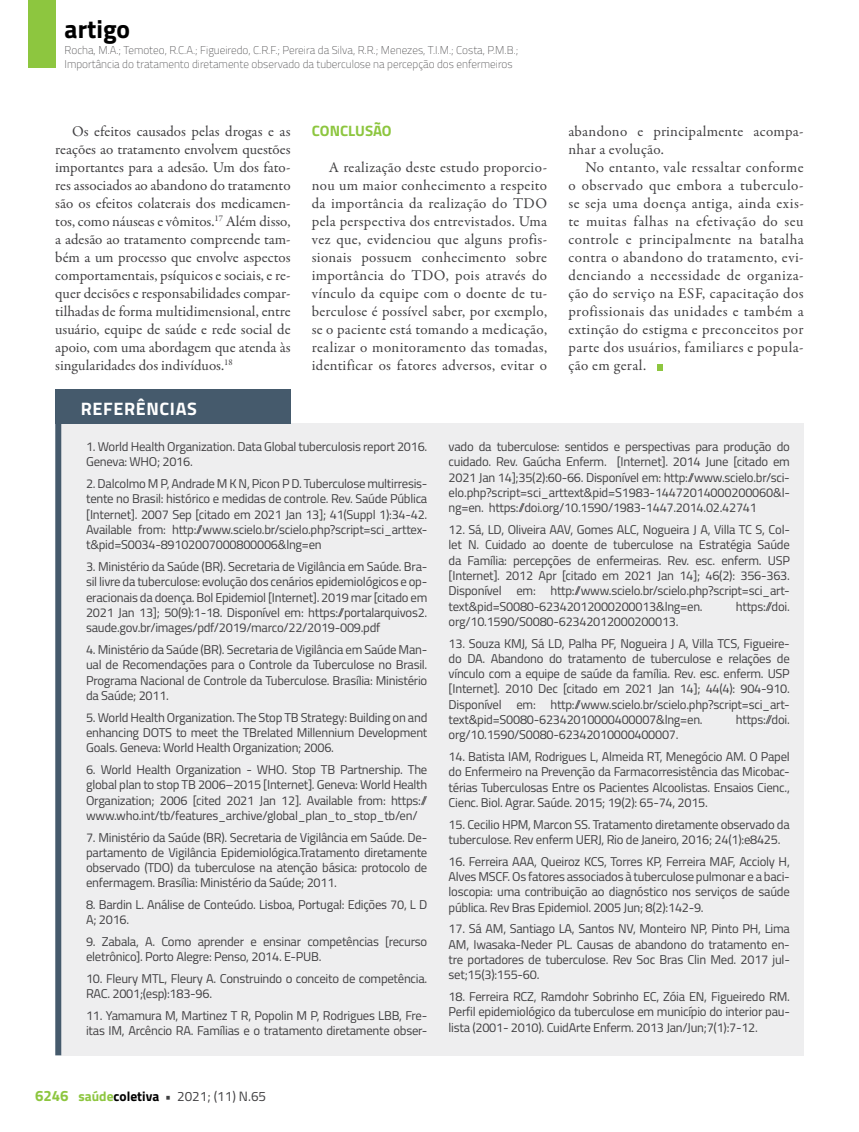
<style>
.page{position:relative;width:859px;height:1132px;background:#fff}
.page>*{position:absolute;margin:0;border:0;box-sizing:border-box;transform-origin:0 0}
.t1{font:700 25.5px "Titillium";color:#000}
.t2{font:700 18px "Titillium";letter-spacing:.035em;color:#fff}
.t3{font:15px/18px "Garamond Premr Pro";letter-spacing:.02em;color:#414042;text-align:justify}
.t4{font:700 15px "Titillium";letter-spacing:-.005em;color:#8dc63f}
.t5{font:13.5px "Titillium";color:#414042}
.t6{font:12.75px/15.3px "Titillium";letter-spacing:-.02em;color:#414042;text-align:justify}
.t7{font:100 11.25px/13.5px "Titillium";color:#414042}
.s1{font-weight:700;font-size:15px;color:#8dc63f}
.s2{font-weight:700;color:#8dc63f}
.s3{font-weight:700;color:#000}
.s4{font-weight:700}
</style>
<div class="page">
<div style="left:28px;top:0;width:27px;height:68px;background:#8dc63f"></div>
<svg style="left:657px;top:364px;width:6px;height:6px"></svg>
<div style="left:61px;top:423px;width:743px;height:631px;background:#eeeeef"></div>
<div style="left:55px;top:389px;width:236px;height:35px;background:#455a6c"></div>
<div style="left:55px;top:405px;width:6px;height:649px;background:#455a6c"></div>
<h1 class="t1" style="left:65px;top:10px;width:67px">artigo</h1>
<p class="t7" style="left:65px;top:43px;width:455px">Rocha, M.A.; Temoteo, R.C.A.; Figueiredo, C.R.F.; Pereira da Silva, R.R.; Menezes, T.I.M.; Costa, P.M.B.;<br>Importância do tratamento diretamente observado da tuberculose na percepção dos enfermeiros</p>
<p class="t3" style="left:55px;top:122px;width:237px;text-indent:17px">Os efeitos causados pelas drogas e as reações ao tratamento envolvem questões importantes para a adesão. Um dos fato&shy;res associados ao abandono do tratamento são os efeitos colaterais dos medicamen&shy;tos, como náuseas e vômitos.<sup>17</sup> Além disso, a adesão ao tratamento compreende tam&shy;bém a um processo que envolve aspectos comportamentais, psíquicos e sociais, e re&shy;quer decisões e responsabilidades compar&shy;tilhadas de forma multidimensional, entre usuário, equipe de saúde e rede social de apoio, com uma abordagem que atenda às singularidades dos indivíduos.<sup>18</sup></p>
<p class="t4" style="left:312px;top:119px;width:81px">CONCLUSÃO</p>
<p class="t3" style="left:312px;top:158px;width:237px;text-indent:17px">A realização deste estudo proporcio&shy;nou um maior conhecimento a respeito da importância da realização do TDO pela perspectiva dos entrevistados. Uma vez que, evidenciou que alguns profis&shy;sionais possuem conhecimento sobre importância do TDO, pois através do vínculo da equipe com o doente de tu&shy;berculose é possível saber, por exemplo, se o paciente está tomando a medicação, realizar o monitoramento das tomadas, identificar os fatores adversos, evitar o</p>
<p class="t3" style="left:568px;top:122px;width:237px">abandono e principalmente acompa&shy;nhar a evolução.</p>
<p class="t3" style="left:568px;top:158px;width:237px;text-indent:17px">No entanto, vale ressaltar conforme o observado que embora a tuberculo&shy;se seja uma doença antiga, ainda exis&shy;te muitas falhas na efetivação do seu controle e principalmente na batalha contra o abandono do tratamento, evi&shy;denciando a necessidade de organiza&shy;ção do serviço na ESF, capacitação dos profissionais das unidades e também a extinção do estigma e preconceitos por parte dos usuários, familiares e popula&shy;ção em geral.</p>
<h2 class="t2" style="left:81px;top:395px;width:117px">REFERÊNCIAS</h2>
<p class="t6" style="left:86px;top:438px;width:343px">1. World Health Organization. Data Global tuberculosis report 2016.<br>Geneva: WHO; 2016.</p>
<p class="t6" style="left:86px;top:475px;width:343px">2. Dalcolmo M P, Andrade M K N, Picon P D. Tuberculose multirresis&shy;tente no Brasil: histórico e medidas de controle. Rev. Saúde Pública [Internet]. 2007 Sep [citado em 2021 Jan 13]; 41(Suppl 1):34-42.<br>Available from: http://www.scielo.br/scielo.php?script=sci_arttex&shy;t&amp;pid=S0034-89102007000800006&amp;lng=en</p>
<p class="t6" style="left:86px;top:558px;width:343px">3. Ministério da Saúde (BR). Secretaria de Vigilância em Saúde. Bra&shy;sil livre da tuberculose: evolução dos cenários epidemiológicos e op&shy;eracionais da doença. Bol Epidemiol [Internet]. 2019 mar [citado em 2021 Jan 13]; 50(9):1-18. Disponível em: https://portalarquivos2. saude.gov.br/images/pdf/2019/marco/22/2019-009.pdf</p>
<p class="t6" style="left:86px;top:641px;width:343px">4. Ministério da Saúde (BR). Secretaria de Vigilância em Saúde Man&shy;ual de Recomendações para o Controle da Tuberculose no Brasil.<br>Programa Nacional de Controle da Tuberculose. Brasília: Ministério da Saúde; 2011.</p>
<p class="t6" style="left:86px;top:708px;width:343px">5. World Health Organization. The Stop TB Strategy: Building on and enhancing DOTS to meet the TBrelated Millennium Development Goals. Geneva: World Health Organization; 2006.</p>
<p class="t6" style="left:86px;top:760px;width:343px">6. World Health Organization - WHO. Stop TB Partnership. The global plan to stop TB 2006–2015 [Internet]. Geneva: World Health Organization; 2006 [cited 2021 Jan 12]. Available from: https:// www.who.int/tb/features_archive/global_plan_to_stop_tb/en/</p>
<p class="t6" style="left:86px;top:828px;width:343px">7. Ministério da Saúde (BR). Secretaria de Vigilância em Saúde. De&shy;partamento de Vigilância Epidemiológica.Tratamento diretamente observado (TDO) da tuberculose na atenção básica: protocolo de enfermagem. Brasília: Ministério da Saúde; 2011.</p>
<p class="t6" style="left:86px;top:896px;width:343px">8. Bardin L. Análise de Conteúdo. Lisboa, Portugal: Edições 70, L D<br>A; 2016.</p>
<p class="t6" style="left:86px;top:933px;width:343px">9. Zabala, A. Como aprender e ensinar competências [recurso eletrônico]. Porto Alegre: Penso, 2014. E-PUB.</p>
<p class="t6" style="left:86px;top:970px;width:343px">10. Fleury MTL, Fleury A. Construindo o conceito de competência.<br>RAC. 2001;(esp):183-96.</p>
<p class="t6" style="left:86px;top:1007px;width:343px">11. Yamamura M, Martinez T R, Popolin M P, Rodrigues LBB, Fre&shy;itas IM, Arcêncio RA. Famílias e o tratamento diretamente obser-</p>
<p class="t5" style="left:35px;top:1086px;width:233px"><span class="s1">6246</span> <span class="s2">saúde</span><span class="s3">coletiva</span> <span class="s4">•</span> 2021; (11) N.65</p>
<p class="t6" style="left:449px;top:438px;width:343px">vado da tuberculose: sentidos e perspectivas para produção do cuidado. Rev. Gaúcha Enferm. [Internet]. 2014 June [citado em 2021 Jan 14];35(2):60-66. Disponível em: http://www.scielo.br/sci&shy;elo.php?script=sci_arttext&amp;pid=S1983-14472014000200060&amp;l&shy;ng=en. https://doi.org/10.1590/1983-1447.2014.02.42741</p>
<p class="t6" style="left:449px;top:521px;width:343px">12. Sá, LD, Oliveira AAV, Gomes ALC, Nogueira J A, Villa TC S, Col&shy;let N. Cuidado ao doente de tuberculose na Estratégia Saúde da Família: percepções de enfermeiras. Rev. esc. enferm. USP [Internet]. 2012 Apr [citado em 2021 Jan 14]; 46(2): 356-363.<br>Disponível em: http://www.scielo.br/scielo.php?script=sci_art&shy;text&amp;pid=S0080-62342012000200013&amp;lng=en.</p>
<p class="t6" style="left:736px;top:597px;width:55px">https://doi.</p>
<p class="t6" style="left:449px;top:613px;width:231px">org/10.1590/S0080-62342012000200013.</p>
<p class="t6" style="left:449px;top:634px;width:343px">13. Souza KMJ, Sá LD, Palha PF, Nogueira J A, Villa TCS, Figueire&shy;do DA. Abandono do tratamento de tuberculose e relações de vínculo com a equipe de saúde da família. Rev. esc. enferm. USP [Internet]. 2010 Dec [citado em 2021 Jan 14]; 44(4): 904-910.<br>Disponível em: http://www.scielo.br/scielo.php?script=sci_art&shy;text&amp;pid=S0080-62342010000400007&amp;lng=en.</p>
<p class="t6" style="left:736px;top:711px;width:55px">https://doi.</p>
<p class="t6" style="left:449px;top:726px;width:231px">org/10.1590/S0080-62342010000400007.</p>
<p class="t6" style="left:449px;top:748px;width:343px">14. Batista IAM, Rodrigues L, Almeida RT, Menegócio AM. O Papel do Enfermeiro na Prevenção da Farmacorresistência das Micobac&shy;térias Tuberculosas Entre os Pacientes Alcoolistas. Ensaios Cienc., Cienc. Biol. Agrar. Saúde. 2015; 19(2): 65-74, 2015.</p>
<p class="t6" style="left:449px;top:815px;width:343px">15. Cecilio HPM, Marcon SS. Tratamento diretamente observado da tuberculose. Rev enferm UERJ, Rio de Janeiro, 2016; 24(1):e8425.</p>
<p class="t6" style="left:449px;top:852px;width:343px">16. Ferreira AAA, Queiroz KCS, Torres KP, Ferreira MAF, Accioly H, Alves MSCF. Os fatores associados à tuberculose pulmonar e a baci&shy;loscopia: uma contribuição ao diagnóstico nos serviços de saúde pública. Rev Bras Epidemiol. 2005 Jun; 8(2):142-9.</p>
<p class="t6" style="left:449px;top:920px;width:343px">17. Sá AM, Santiago LA, Santos NV, Monteiro NP, Pinto PH, Lima AM, Iwasaka-Neder PL. Causas de abandono do tratamento en&shy;tre portadores de tuberculose. Rev Soc Bras Clin Med. 2017 jul&shy;set;15(3):155-60.</p>
<p class="t6" style="left:449px;top:987px;width:343px">18. Ferreira RCZ, Ramdohr Sobrinho EC, Zóia EN, Figueiredo RM.<br>Perfil epidemiológico da tuberculose em município do interior pau&shy;lista (2001- 2010). CuidArte Enferm. 2013 Jan/Jun;7(1):7-12.</p>
</div>
